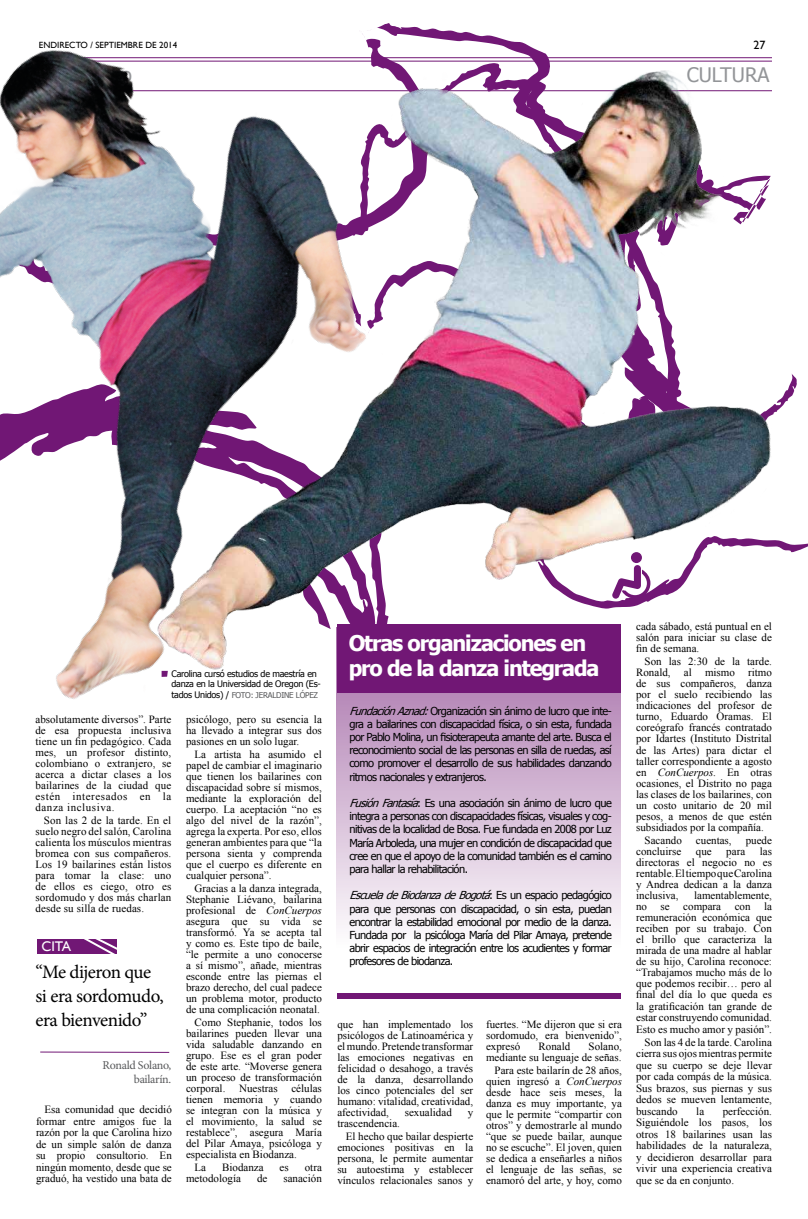
<style>
.page{position:relative;width:808px;height:1219px;background:#fff}
.page>*{position:absolute;margin:0;border:0;box-sizing:border-box;transform-origin:0 0}
.t1{font:700 21.6px "Tahoma";letter-spacing:-.05em;color:#fff}
.t2{font:20px "Tahoma";color:#939598}
.t3{font:19px/24px "Minion Pro";letter-spacing:-.025em;color:#000}
.t4{font:14px "Gill Sans";color:#fff}
.t5{font:12px/14.4px "Minion Pro";letter-spacing:-.025em;color:#58595b;text-align:right}
.t6{font:12px "Gill Sans";color:#000}
.t7{font:11px/11px "Times New Roman";color:#000;text-align:justify}
.t8{font:11px/13.2px "Tahoma";letter-spacing:-.05em;color:#000;text-align:justify}
.t9{font:9px "Tahoma";letter-spacing:-.025em;color:#000}
.t10{font:9px "Gill Sans";color:#000}
.t11{font:8px "Tahoma";letter-spacing:-.025em;color:#58595b}
.s1{font-size:9px;color:#000}
.s2{font-style:italic}
</style>
<div class="page">
<hr style="left:36px;top:57px;width:736px;height:1px;background:#711775">
<div style="left:37px;top:939px;width:80px;height:14px;background:#711775"></div>
<svg style="left:80px;top:939px;width:37px;height:15px"></svg>
<svg style="left:40px;top:1051px;width:130px;height:2px"></svg>
<img style="left:486px;top:61px;width:286px;height:548px">
<img style="left:0;top:23px;width:486px;height:676px">
<div style="left:337px;top:624px;width:284px;height:68px;background:#711775"></div>
<div style="left:337px;top:993px;width:284px;height:5px;background:#711775"></div>
<div style="left:631px;top:552px;width:11px;height:11px;background:#711775;border-radius:50%"></div>
<svg style="left:612px;top:565px;width:38px;height:34px"></svg>
<svg style="left:336px;top:627px;width:285px;height:301px"></svg>
<svg style="left:162px;top:671px;width:6px;height:6px"></svg>
<p class="t10" style="left:39px;top:40px;width:140px">ENDIRECTO / SEPTIEMBRE DE 2014</p>
<p class="t6" style="left:753px;top:38px;width:13px">27</p>
<h2 class="t2" style="left:687px;top:61px;width:84px">CULTURA</h2>
<h1 class="t1" style="left:349px;top:627px;width:239px">Otras organizaciones en</h1>
<p class="t9" style="left:171px;top:667px;width:147px">Carolina cursó estudios de maestría en</p>
<h1 class="t1" style="left:349px;top:653px;width:252px">pro de la danza integrada</h1>
<p class="t9" style="left:171px;top:678px;width:151px">danza en la Universidad de Oregon (Es-</p>
<p class="t11" style="left:171px;top:690px;width:148px"><span class="s1">tados Unidos) /</span> FOTO: JERALDINE LÓPEZ</p>
<p class="t7" style="left:35px;top:714px;width:137px">absolutamente diversos”. Parte de esa propuesta inclusiva tiene un fin pedagógico. Cada mes, un profesor distinto, colombiano o extranjero, se acerca a dictar clases a los bailarines de la ciudad que estén interesados en la danza inclusiva.</p>
<p class="t7" style="left:35px;top:815px;width:137px;text-indent:9px">Son las 2 de la tarde. En el suelo negro del salón, Carolina calienta los músculos mientras bromea con sus compañeros.<br>Los 19 bailarines están listos para tomar la clase: uno de ellos es ciego, otro es sordomudo y dos más charlan desde su silla de ruedas.</p>
<p class="t4" style="left:41px;top:938px;width:18px">Cita</p>
<h3 class="t3" style="left:35px;top:960px;width:130px">“Me dijeron que si era sordomudo, era bienvenido”</h3>
<p class="t5" style="left:103px;top:1058px;width:70px">Ronald Solano, bailarín.</p>
<p class="t7" style="left:36px;top:1104px;width:137px;line-height:11.5px;text-indent:9px">Esa comunidad que decidió formar entre amigos fue la razón por la que Carolina hizo de un simple salón de danza su propio consultorio. En ningún momento, desde que se graduó, ha vestido una bata de</p>
<p class="t7" style="left:186px;top:714px;width:137px">psicólogo, pero su esencia la ha llevado a integrar sus dos pasiones en un solo lugar.</p>
<p class="t7" style="left:186px;top:749px;width:137px;text-indent:9px">La artista ha asumido el papel de cambiar el imaginario que tienen los bailarines con discapacidad sobre sí mismos, mediante la exploración del cuerpo. La aceptación “no es algo del nivel de la razón”, agrega la experta. Por eso, ellos generan ambientes para que “la persona sienta y comprenda que el cuerpo es diferente en cualquier persona”.</p>
<p class="t7" style="left:186px;top:883px;width:137px;text-indent:9px">Gracias a la danza integrada, Stephanie Liévano, bailarina profesional de <span class="s2">ConCuerpos </span>asegura que su vida se transformó. Ya se acepta tal y como es. Este tipo de baile, “le permite a uno conocerse a sí mismo”, añade, mientras esconde entre las piernas el brazo derecho, del cual padece un problema motor, producto de una complicación neonatal.</p>
<p class="t7" style="left:186px;top:1017px;width:137px;text-indent:9px">Como Stephanie, todos los bailarines pueden llevar una vida saludable danzando en grupo. Ese es el gran poder de este arte. “Moverse genera un proceso de transformación corporal. Nuestras células tienen memoria y cuando se integran con la música y el movimiento, la salud se restablece”, asegura María del Pilar Amaya, psicóloga y especialista en Biodanza.</p>
<p class="t7" style="left:195px;top:1162px;width:13px">La</p>
<p class="t7" style="left:222px;top:1162px;width:43px">Biodanza</p>
<p class="t7" style="left:280px;top:1162px;width:11px">es</p>
<p class="t7" style="left:305px;top:1162px;width:19px">otra</p>
<p class="t7" style="left:186px;top:1173px;width:56px">metodología</p>
<p class="t7" style="left:257px;top:1173px;width:12px">de</p>
<p class="t7" style="left:283px;top:1173px;width:40px">sanación</p>
<p class="t8" style="left:349px;top:704px;width:264px"><span class="s2">FundaciónAznad:</span>Organización sin ánimo de lucro que inte&shy;gra a bailarines con discapacidad física, o sin esta, fundada por Pablo Molina, un fisioterapeuta amante del arte. Busca el reconocimiento social de las personas en silla de ruedas, así como promover el desarrollo de sus habilidades danzando ritmos nacionales y extranjeros.</p>
<p class="t8" style="left:349px;top:796px;width:264px"><span class="s2">FusiónFantasía</span>: Es una asociación sin ánimo de lucro que integra a personas con discapacidades físicas, visuales y cog&shy;nitivas de la localidad de Bosa. Fue fundada en 2008 por Luz María Arboleda, una mujer en condición de discapacidad que cree en que el apoyo de la comunidad también es el camino para hallar la rehabilitación.</p>
<p class="t8" style="left:349px;top:888px;width:264px"><span class="s2">EscueladeBiodanzadeBogotá</span>: E s u n e s p a c i o p e d a g ó g i c o para que personas con discapacidad, o sin esta, puedan encontrar la estabilidad emocional por medio de la danza.<br>Fundada por la psicóloga María del Pilar Amaya, pretende abrir espacios de integración entre los acudientes y formar profesores de biodanza.</p>
<p class="t7" style="left:337px;top:1019px;width:137px">que han implementado los psicólogos de Latinoamérica y el mundo. Pretende transformar las emociones negativas en felicidad o desahogo, a través de la danza, desarrollando los cinco potenciales del ser humano: vitalidad, creatividad, afectividad,</p>
<p class="t7" style="left:405px;top:1107px;width:49px">sexualidad</p>
<p class="t7" style="left:468px;top:1107px;width:7px">y</p>
<p class="t7" style="left:346px;top:1117px;width:129px;line-height:13px;text-indent:-9px">trascendencia.<br>El hecho que bailar despierte</p>
<p class="t7" style="left:337px;top:1142px;width:137px">emociones positivas en la persona, le permite aumentar su autoestima y establecer vínculos relacionales sanos y</p>
<p class="t7" style="left:486px;top:1019px;width:137px">fuertes. “Me dijeron que si era sordomudo, era bienvenido”, expresó</p>
<p class="t7" style="left:486px;top:1041px;width:137px;text-align:right">Solano,<br>mediante su lenguaje de señas.</p>
<p class="t7" style="left:486px;top:1065px;width:137px;text-indent:9px">Para este bailarín de 28 años, quien ingresó a <span class="s2">ConCuerpos </span>desde hace seis meses, la danza es muy importante, ya que le permite “compartir con otros” y demostrarle al mundo “que se puede bailar, aunque no se escuche”. El joven, quien se dedica a enseñarles a niños el lenguaje de las señas, se enamoró del arte, y hoy, como</p>
<p class="t7" style="left:539px;top:1041px;width:33px">Ronald</p>
<p class="t7" style="left:636px;top:621px;width:137px">cada sábado, está puntual en el salón para iniciar su clase de fin de semana.</p>
<p class="t7" style="left:636px;top:656px;width:137px;text-indent:9px">Son las 2:30 de la tarde.<br>Ronald, al mismo ritmo de sus compañeros, danza por el suelo recibiendo las indicaciones del profesor de turno, Eduardo Oramas. El coreógrafo francés contratado por Idartes (Instituto Distrital de las Artes) para dictar el taller correspondiente a agosto en <span class="s2">ConCuerpos</span>. En otras ocasiones, el Distrito no paga las clases de los bailarines, con un costo unitario de 20 mil pesos, a menos de que estén subsidiados por la compañía.</p>
<p class="t7" style="left:645px;top:834px;width:39px">Sacando</p>
<p class="t7" style="left:696px;top:834px;width:37px">cuentas,</p>
<p class="t7" style="left:746px;top:834px;width:28px">puede</p>
<p class="t7" style="left:636px;top:845px;width:47px">concluirse</p>
<p class="t7" style="left:696px;top:845px;width:17px">que</p>
<p class="t7" style="left:726px;top:845px;width:20px">para</p>
<p class="t7" style="left:636px;top:845px;width:137px;text-indent:124px">las directoras el negocio no es rentable. El tiempo que Carolina y Andrea dedican a la danza inclusiva,</p>
<p class="t7" style="left:636px;top:889px;width:137px;text-indent:58px">lamentablemente, no se compara con la remuneración económica que reciben por su trabajo. Con el brillo que caracteriza la mirada de una madre al hablar de su hijo, Carolina reconoce: “Trabajamos mucho más de lo que podemos recibir… pero al final del día lo que queda es la gratificación tan grande de estar construyendo comunidad.<br>Esto es mucho amor y pasión”.</p>
<p class="t7" style="left:636px;top:1036px;width:137px;line-height:11.5px;text-indent:9px">Son las 4 de la tarde. Carolina cierra sus ojos mientras permite que su cuerpo se deje llevar por cada compás de la música.<br>Sus brazos, sus piernas y sus dedos se mueven lentamente, buscando</p>
<p class="t7" style="left:636px;top:1105px;width:137px;line-height:11.5px;text-indent:87px">perfección.<br>Siguiéndole los pasos, los otros 18 bailarines usan las habilidades de la naturaleza, y decidieron desarrollar para vivir una experiencia creativa que se da en conjunto.</p>
<p class="t7" style="left:696px;top:1106px;width:9px">la</p>
</div>
